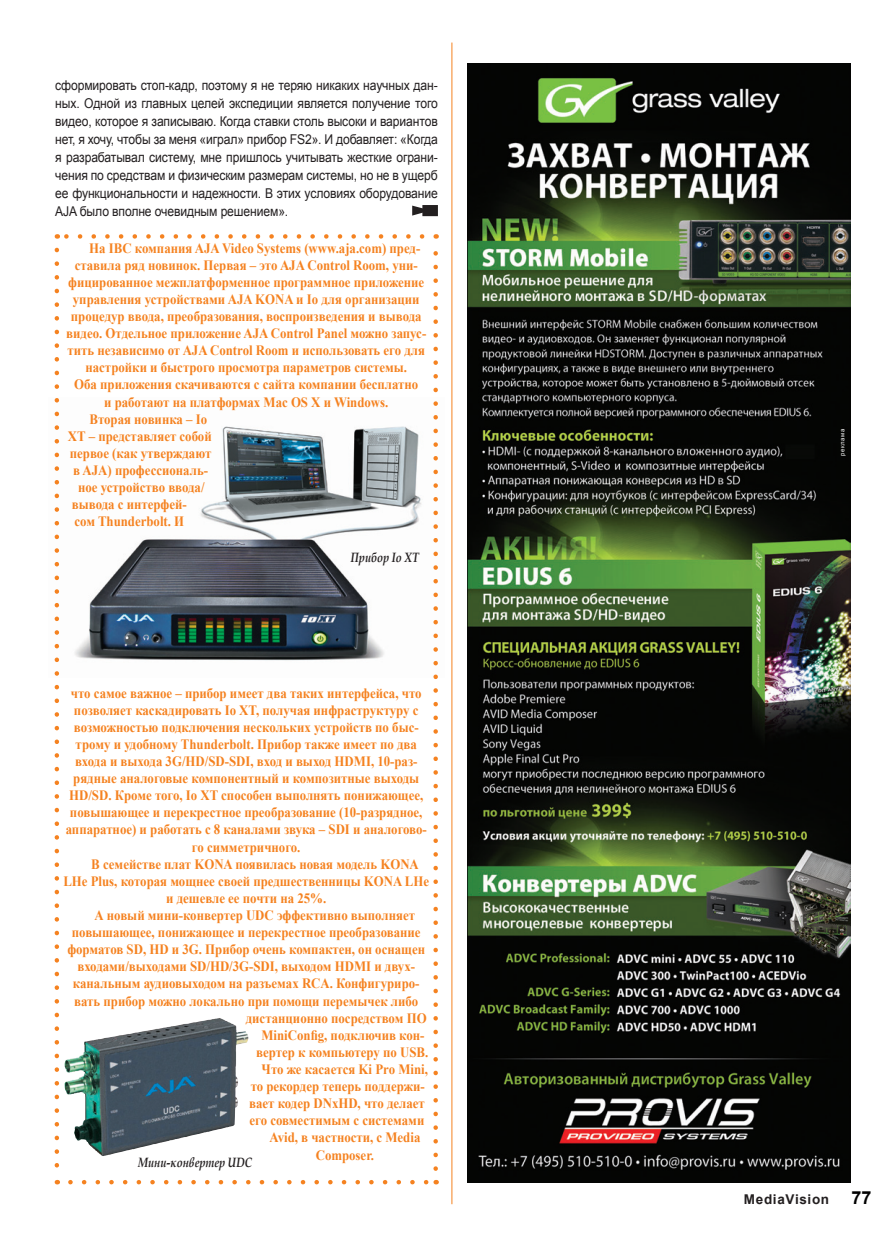
<style>
.page{position:relative;width:893px;height:1234px;background:#fff}
.page>*{position:absolute;margin:0;border:0;box-sizing:border-box;transform-origin:0 0}
.t1{font:700 14.25px "Times New Roman";color:#f58220;scale:.9 1}
.t2{font:13.5px/18px "Arial";letter-spacing:-.01em;color:#231f20;text-align:justify;scale:.9 1}
.t3{font:italic 700 13.5px "Book Antiqua";color:#231f20;scale:.8 1}
.t4{font:700 13.5px "Arial";letter-spacing:.05em;color:#231f20}
.t5{font:6px "Arial";letter-spacing:.1em;color:#fff}
.s1{font-size:18px;color:#000}
</style>
<div class="page">
<img style="left:54px;top:399px;width:368px;height:276px">
<img style="left:468px;top:64px;width:382px;height:1118px">
<hr style="left:451px;top:43px;width:1px;height:1160px;background:#f58220">
<svg style="left:70px;top:1180px;width:359px;height:4px"></svg>
<svg style="left:64px;top:234px;width:358px;height:4px"></svg>
<svg style="left:55px;top:250px;width:4px;height:934px"></svg>
<svg style="left:433px;top:234px;width:5px;height:934px"></svg>
<img style="left:64px;top:1018px;width:154px;height:137px">
<svg style="left:412px;top:205px;width:26px;height:11px"></svg>
<p class="t2" style="left:55px;top:76px;width:427px">сформировать стоп-кадр, поэтому я не теряю никаких научных дан&shy;ных. Одной из главных целей экспедиции является получение того видео, которое я записываю. Когда ставки столь высоки и вариантов нет, я хочу, чтобы за меня «играл» прибор FS2». И добавляет: «Когда я разрабатывал систему, мне пришлось учитывать жесткие ограни&shy;чения по средствам и физическим размерам системы, но не в ущерб ее функциональности и надежности. В этих условиях оборудование AJA было вполне очевидным решением».</p>
<p class="t1" style="left:89px;top:238px;width:369px">На IBC компания AJA Video Systems (www.aja.com) пред-</p>
<p class="t1" style="left:75px;top:255px;width:383px">ставила ряд новинок. Первая – это AJA Control Room, уни-</p>
<p class="t1" style="left:68px;top:272px;width:397px">фицированное межплатформенное программное приложение</p>
<p class="t1" style="left:73px;top:289px;width:387px">управления устройствами AJA KONA и Io для организации</p>
<p class="t1" style="left:71px;top:306px;width:391px">процедур ввода, преобразования, воспроизведения и вывода</p>
<p class="t1" style="left:66px;top:323px;width:402px">видео. Отдельное приложение AJA Control Panel можно запус-</p>
<p class="t1" style="left:67px;top:340px;width:399px">тить независимо от AJA Control Room и использовать его для</p>
<p class="t1" style="left:85px;top:357px;width:359px">настройки и быстрого просмотра параметров системы.</p>
<p class="t1" style="left:74px;top:375px;width:384px">Оба приложения скачиваются с сайта компании бесплатно</p>
<p class="t1" style="left:104px;top:392px;width:317px">и работают на платформах Mac OS X и Windows.</p>
<p class="t1" style="left:89px;top:409px;width:132px">Вторая новинка – Io</p>
<p class="t1" style="left:68px;top:426px;width:161px">XT – представляет собой</p>
<p class="t1" style="left:70px;top:443px;width:159px">первое (как утверждают</p>
<p class="t1" style="left:73px;top:460px;width:151px">в AJA) профессиональ-</p>
<p class="t1" style="left:78px;top:477px;width:142px">ное устройство ввода/</p>
<p class="t1" style="left:72px;top:494px;width:129px">вывода с интерфей-</p>
<p class="t1" style="left:74px;top:511px;width:124px">сом Thunderbolt. И</p>
<p class="t3" style="left:351px;top:547px;width:87px">Прибор Io XT</p>
<p class="t1" style="left:71px;top:682px;width:391px">что самое важное – прибор имеет два таких интерфейса, что</p>
<p class="t1" style="left:74px;top:699px;width:384px">позволяет каскадировать Io XT, получая инфраструктуру с</p>
<p class="t1" style="left:74px;top:717px;width:385px">возможностью подключения нескольких устройств по быс-</p>
<p class="t1" style="left:76px;top:734px;width:381px">трому и удобному Thunderbolt. Прибор также имеет по два</p>
<p class="t1" style="left:75px;top:751px;width:382px">входа и выхода 3G/HD/SD-SDI, вход и выход HDMI, 10-раз-</p>
<p class="t1" style="left:73px;top:768px;width:386px">рядные аналоговые компонентный и композитные выходы</p>
<p class="t1" style="left:69px;top:785px;width:395px">HD/SD. Кроме того, Io XT способен выполнять понижающее,</p>
<p class="t1" style="left:70px;top:802px;width:393px">повышающее и перекрестное преобразование (10-разрядное,</p>
<p class="t1" style="left:66px;top:819px;width:403px">аппаратное) и работать с 8 каналами звука – SDI и аналогово-</p>
<p class="t1" style="left:192px;top:836px;width:122px">го симметричного.</p>
<p class="t1" style="left:91px;top:853px;width:365px">В семействе плат KONA появилась новая модель KONA</p>
<p class="t1" style="left:63px;top:870px;width:408px">LHe Plus, которая мощнее своей предшественницы KONA LHe</p>
<p class="t1" style="left:166px;top:888px;width:179px">и дешевле ее почти на 25%.</p>
<p class="t1" style="left:94px;top:905px;width:358px">А новый мини-конвертер UDC эффективно выполняет</p>
<p class="t1" style="left:72px;top:922px;width:389px">повышающее, понижающее и перекрестное преобразование</p>
<p class="t1" style="left:67px;top:939px;width:399px">форматов SD, HD и 3G. Прибор очень компактен, он оснащен</p>
<p class="t1" style="left:77px;top:956px;width:377px">входами/выходами SD/HD/3G-SDI, выходом HDMI и двух-</p>
<p class="t1" style="left:73px;top:973px;width:386px">канальным аудиовыходом на разъемах RCA. Конфигуриро-</p>
<p class="t1" style="left:74px;top:990px;width:384px">вать прибор можно локально при помощи перемычек либо</p>
<p class="t1" style="left:246px;top:1007px;width:203px">дистанционно посредством ПО</p>
<p class="t1" style="left:261px;top:1024px;width:183px">MiniConfig, подключив кон-</p>
<p class="t1" style="left:256px;top:1041px;width:193px">вертер к компьютеру по USB.</p>
<p class="t1" style="left:262px;top:1059px;width:186px">Что же касается Ki Pro Mini,</p>
<p class="t1" style="left:251px;top:1076px;width:195px">то рекордер теперь поддержи-</p>
<p class="t1" style="left:249px;top:1093px;width:197px">вает кодер DNxHD, что делает</p>
<p class="t1" style="left:250px;top:1110px;width:196px">его совместимым с системами</p>
<p class="t1" style="left:269px;top:1127px;width:169px">Avid, в частности, с Media</p>
<p class="t1" style="left:316px;top:1144px;width:66px">Composer.</p>
<p class="t3" style="left:138px;top:1152px;width:144px">Мини-конвертер UDC</p>
<p class="t5" style="left:839px;top:456px;width:29px;rotate:-90deg">реклама</p>
<p class="t4" style="left:744px;top:1190px;width:129px">MediaVision <span class="s1">77</span></p>
</div>
